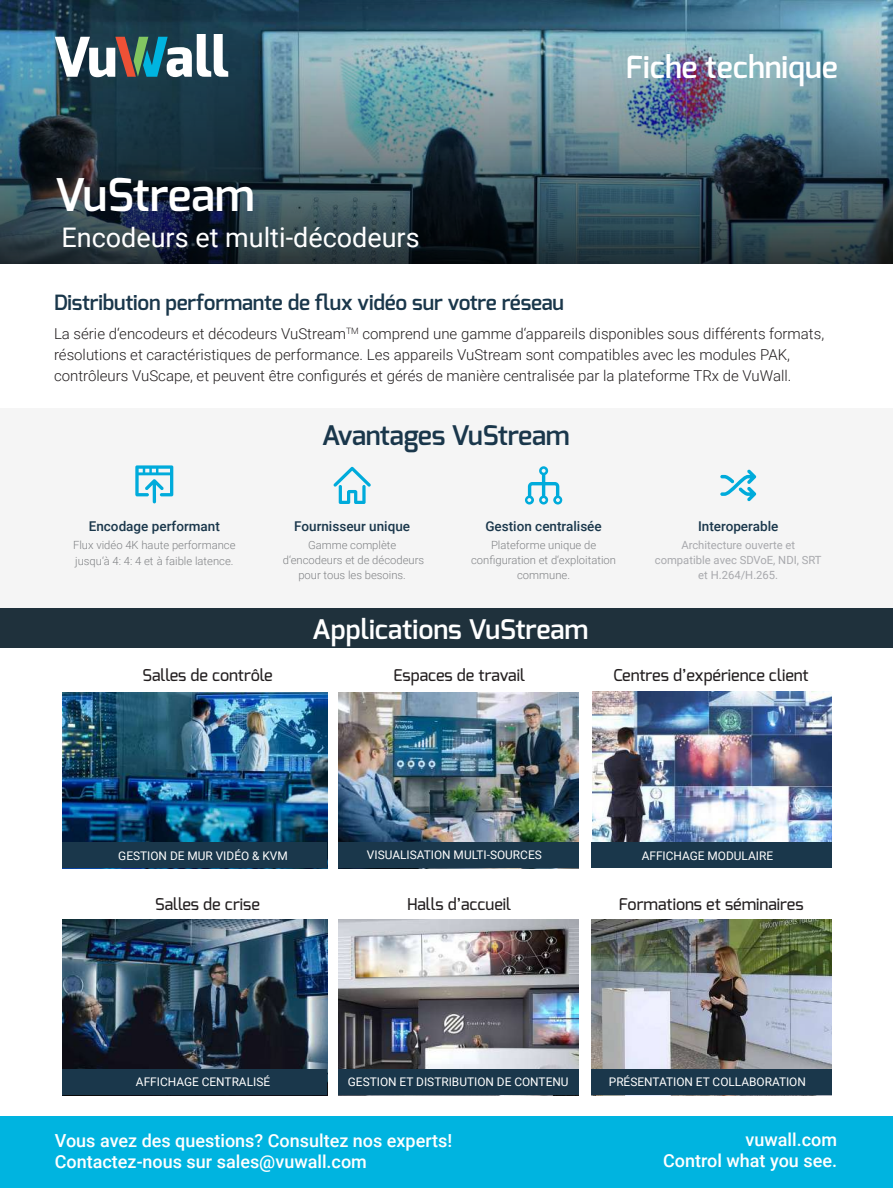
<style>
.page{position:relative;width:893px;height:1188px;background:#fff}
.page>*{position:absolute;margin:0;border:0;box-sizing:border-box;transform-origin:0 0}
.t1{font:600 45px "Exo";color:#fff}
.t2{font:600 30.6px "Exo";color:#fff}
.t3{font:27px "Roboto";color:#fff}
.t4{font:600 27px "Exo";color:#fff}
.t5{font:600 27px "Exo";letter-spacing:-.01em;color:#1a374b}
.t6{font:600 21px "Exo";letter-spacing:-.01em;color:#1a374b}
.t7{font:500 18px/21px "Roboto";color:#fff}
.t8{font:500 16.35px "Exo";color:#231f20}
.t9{font:300 15px/21px "Roboto";color:#231f20}
.t10{font:500 13.5px "Roboto";color:#1a374b}
.t11{font:11.85px "Roboto";color:#fff}
.t12{font:300 11.25px/15px "Roboto";color:#808285;text-align:center}
.t13{font:11.25px/15px "Roboto";color:#a8a9ad;text-align:center}
</style>
<div class="page">
<img style="left:0;top:0;width:893px;height:264px">
<div style="left:0;top:1117px;width:893px;height:71px;background:#00b4e0"></div>
<svg style="left:55px;top:34px;width:173px;height:43px"></svg>
<div style="left:0;top:408px;width:893px;height:201px;background:#f5f5f5"></div>
<img style="left:63px;top:692px;width:264px;height:150px">
<img style="left:338px;top:692px;width:240px;height:150px">
<img style="left:592px;top:691px;width:240px;height:151px">
<div style="left:338px;top:842px;width:240px;height:26px;background:#1a374b"></div>
<img style="left:63px;top:919px;width:264px;height:150px">
<img style="left:338px;top:919px;width:240px;height:150px">
<img style="left:592px;top:919px;width:240px;height:150px">
<div style="left:63px;top:842px;width:264px;height:26px;background:#1a374b"></div>
<div style="left:592px;top:842px;width:240px;height:26px;background:#1a374b"></div>
<div style="left:63px;top:1069px;width:264px;height:26px;background:#1a374b"></div>
<div style="left:338px;top:1069px;width:240px;height:26px;background:#1a374b"></div>
<div style="left:592px;top:1069px;width:240px;height:26px;background:#1a374b"></div>
<div style="left:0;top:608px;width:893px;height:39px;background:#1f313c"></div>
<svg style="left:333px;top:467px;width:38px;height:37px"></svg>
<svg style="left:525px;top:466px;width:37px;height:39px"></svg>
<svg style="left:720px;top:470px;width:36px;height:31px"></svg>
<svg style="left:135px;top:465px;width:38px;height:38px"></svg>
<h1 class="t1" style="left:55px;top:166px;width:201px">VuStream</h1>
<h3 class="t3" style="left:61px;top:218px;width:360px">Encodeurs et multi-décodeurs</h3>
<h2 class="t2" style="left:626px;top:47px;width:214px">Fiche technique</h2>
<h3 class="t6" style="left:54px;top:289px;width:512px">Distribution performante de flux vidéo sur votre réseau</h3>
<p class="t9" style="left:54px;top:322px;width:772px">La série d‘encodeurs et décodeurs VuStream<sup>TM</sup> comprend une gamme d‘appareils disponibles sous différents formats, résolutions et caractéristiques de performance. Les appareils VuStream sont compatibles avec les modules PAK, contrôleurs VuScape, et peuvent être configurés et gérés de manière centralisée par la plateforme TRx de VuWall.</p>
<p class="t10" style="left:89px;top:517px;width:133px">Encodage performant</p>
<p class="t12" style="left:73px;top:537px;width:164px;text-align:left">Flux vidéo 4K haute performance jusqu‘à 4: 4: 4 et à faible latence.</p>
<h3 class="t5" style="left:322px;top:418px;width:249px">Avantages VuStream</h3>
<p class="t10" style="left:294px;top:517px;width:117px">Fournisseur unique</p>
<p class="t12" style="left:283px;top:537px;width:143px">Gamme complète d‘encodeurs et de décodeurs pour tous les besoins.</p>
<p class="t10" style="left:485px;top:517px;width:118px">Gestion centralisée</p>
<p class="t12" style="left:471px;top:537px;width:146px">Plateforme unique de configuration et d‘exploitation commune.</p>
<h3 class="t4" style="left:312px;top:612px;width:278px">Applications VuStream</h3>
<p class="t10" style="left:698px;top:517px;width:82px">Interoperable</p>
<p class="t13" style="left:655px;top:537px;width:168px">Architecture ouverte et compatible avec SDVoE, NDI, SRT et H.264/H.265.</p>
<p class="t8" style="left:143px;top:665px;width:132px">Salles de contrôle</p>
<p class="t8" style="left:393px;top:665px;width:133px">Espaces de travail</p>
<p class="t8" style="left:614px;top:665px;width:197px">Centres d’expérience client</p>
<p class="t11" style="left:118px;top:847px;width:171px">GESTION DE MUR VIDÉO &amp; KVM</p>
<p class="t11" style="left:367px;top:846px;width:176px">VISUALISATION MULTI-SOURCES</p>
<p class="t11" style="left:642px;top:847px;width:133px">AFFICHAGE MODULAIRE</p>
<p class="t8" style="left:155px;top:894px;width:106px">Salles de crise</p>
<p class="t8" style="left:407px;top:894px;width:106px">Halls d’accueil</p>
<p class="t8" style="left:619px;top:894px;width:186px">Formations et séminaires</p>
<p class="t11" style="left:136px;top:1074px;width:136px">AFFICHAGE CENTRALISÉ</p>
<p class="t11" style="left:348px;top:1074px;width:222px">GESTION ET DISTRIBUTION DE CONTENU</p>
<p class="t11" style="left:609px;top:1074px;width:199px">PRÉSENTATION ET COLLABORATION</p>
<p class="t7" style="left:55px;top:1130px;width:399px">Vous avez des questions? Consultez nos experts!<br>Contactez-nous sur sales@vuwall.com</p>
<p class="t7" style="left:663px;top:1129px;width:175px;text-align:right">vuwall.com<br>Control what you see.</p>
</div>
